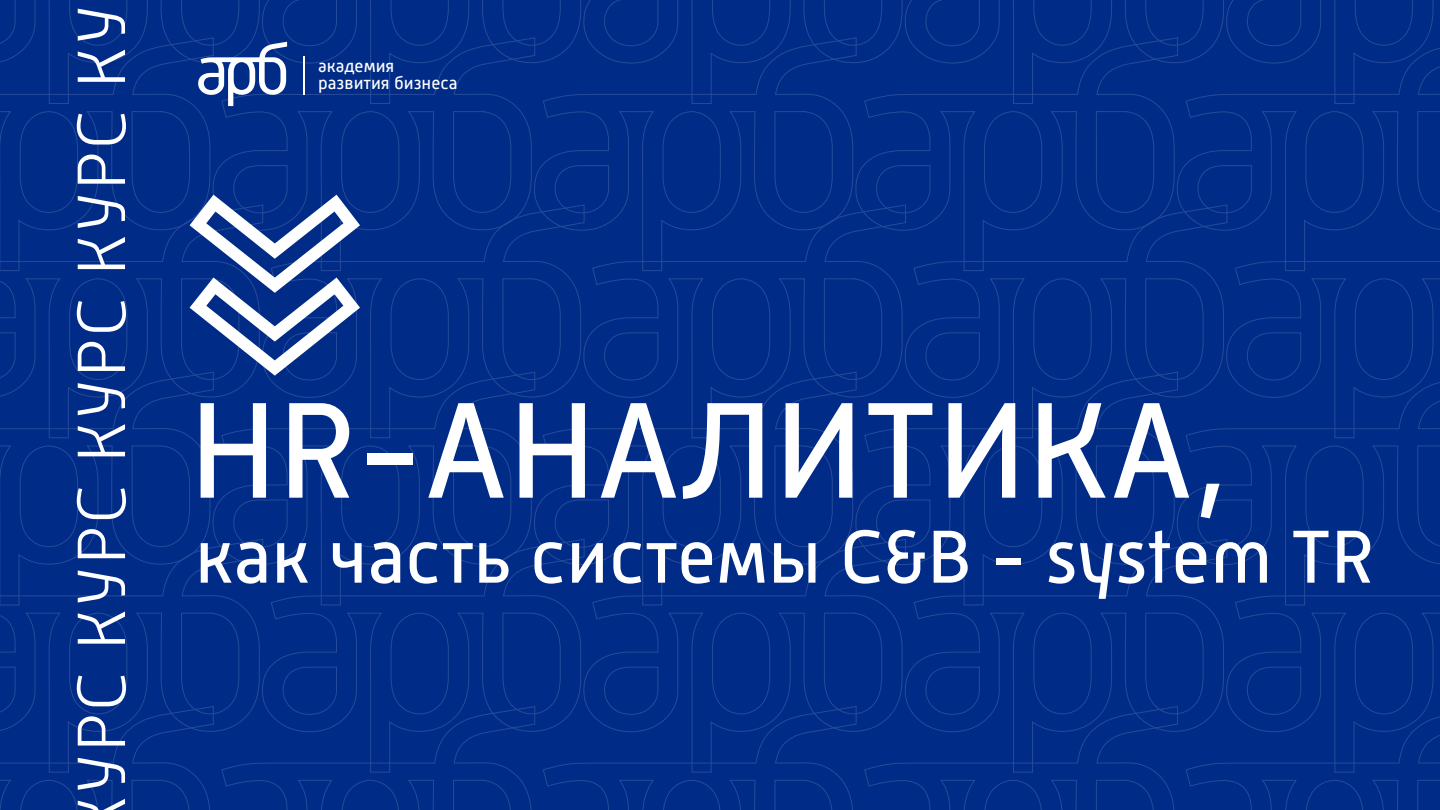
<style>
.page{position:relative;width:1440px;height:810px;background:#fff}
.page>*{position:absolute;margin:0;border:0;box-sizing:border-box;transform-origin:0 0}
.t1{font:139.8px "Russia";color:#fff}
.t2{font:76.8px "Russia";color:#fff}
.t3{font:17.7px/16.4px "Russia";color:#fff}
</style>
<div class="page">
<div style="left:0;top:106px;width:212px;height:98px;background:#002c87"></div>
<div style="left:212px;top:106px;width:322px;height:98px;background:#002c87"></div>
<div style="left:534px;top:106px;width:321px;height:98px;background:#002c87"></div>
<div style="left:855px;top:106px;width:322px;height:98px;background:#002c87"></div>
<div style="left:1177px;top:106px;width:263px;height:98px;background:#002c87"></div>
<svg style="left:0;top:204px;width:190px;height:167px;background:#022d87"></svg>
<div style="left:360px;top:204px;width:223px;height:167px;background:#002c87"></div>
<div style="left:583px;top:204px;width:322px;height:167px;background:#002c87"></div>
<div style="left:905px;top:204px;width:321px;height:167px;background:#002c87"></div>
<div style="left:1226px;top:204px;width:214px;height:167px;background:#002c87"></div>
<div style="left:0;top:371px;width:212px;height:167px;background:#002c87"></div>
<div style="left:212px;top:371px;width:322px;height:167px;background:#002c87"></div>
<div style="left:534px;top:371px;width:321px;height:167px;background:#002c87"></div>
<div style="left:855px;top:371px;width:322px;height:167px;background:#002c87"></div>
<div style="left:1177px;top:371px;width:263px;height:167px;background:#002c87"></div>
<svg style="left:0;top:538px;width:262px;height:138px;background:#012d87"></svg>
<div style="left:262px;top:538px;width:321px;height:138px;background:#002c87"></div>
<svg style="left:583px;top:538px;width:322px;height:138px;background:#012d87"></svg>
<svg style="left:905px;top:538px;width:321px;height:138px;background:#012d87"></svg>
<div style="left:1226px;top:538px;width:214px;height:138px;background:#002c87"></div>
<svg style="left:190px;top:195px;width:170px;height:181px"></svg>
<svg style="left:0;top:676px;width:1440px;height:134px;background:#032e88"></svg>
<svg style="left:78px;top:611px;width:47px;height:33px"></svg>
<svg style="left:78px;top:570px;width:47px;height:33px"></svg>
<svg style="left:78px;top:529px;width:47px;height:29px"></svg>
<svg style="left:77px;top:488px;width:49px;height:31px"></svg>
<svg style="left:78px;top:424px;width:47px;height:32px"></svg>
<svg style="left:78px;top:383px;width:47px;height:32px"></svg>
<svg style="left:78px;top:342px;width:47px;height:29px"></svg>
<svg style="left:77px;top:301px;width:49px;height:31px"></svg>
<svg style="left:78px;top:237px;width:47px;height:32px"></svg>
<svg style="left:78px;top:196px;width:47px;height:32px"></svg>
<svg style="left:78px;top:155px;width:47px;height:29px"></svg>
<svg style="left:77px;top:114px;width:49px;height:31px"></svg>
<svg style="left:0;top:0;width:1440px;height:106px;background:#06318a"></svg>
<hr style="left:303px;top:57px;width:1px;height:38px;background:#fff">
<p class="t3" style="left:318px;top:58px;width:141px">aкaдeмия развития бизнеса</p>
<h1 class="t1" style="left:189px;top:370px;width:1042px">HR-АНАЛИТИКА,</h1>
<p class="t2" style="left:195px;top:513px;width:1181px">как часть системы С&amp;В - system TR</p>
</div>
